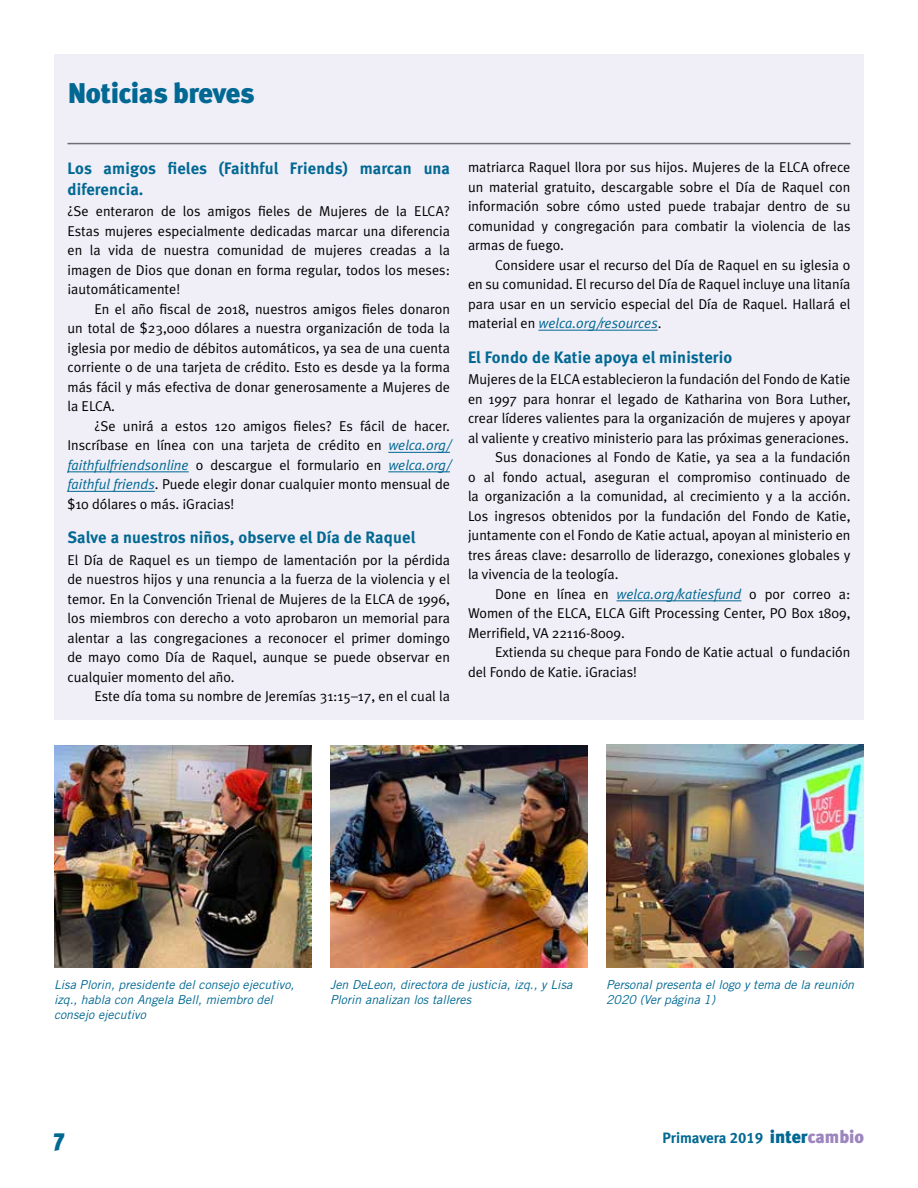
<style>
.page{position:relative;width:918px;height:1188px;background:#fff}
.page>*{position:absolute;margin:0;border:0;box-sizing:border-box;transform-origin:0 0}
.t1{font:900 28.5px "Meta Plus";letter-spacing:-.015em;color:#006892}
.t2{font:900 24px "Meta Plus";color:#006892}
.t3{font:16.5px/21px "Meta Bold LF";letter-spacing:.01em;color:#006892}
.t4{font:15px "Meta Bold LF";letter-spacing:-.005em;color:#006892}
.t5{font:14.25px/19.5px "Meta Plus Normal";color:#000;text-align:justify}
.t6{font:italic 12.3px/14.7px "Trade Gothic";color:#006892}
.s1{font-style:italic;color:#006892}
.s2{font-family:"Meta Plus";font-weight:900;font-size:18px}
.s3{font-family:"Meta Plus";font-weight:900;font-size:18px;color:#9d85be}
</style>
<div class="page">
<div style="left:54px;top:54px;width:810px;height:104px;background:#f0eef7"></div>
<hr style="left:68px;top:143px;width:782px;height:1px;background:#6d6e71">
<div style="left:54px;top:147px;width:810px;height:573px;background:#f0eef7"></div>
<hr style="left:388px;top:452px;width:62px;height:1px;background:#006892">
<hr style="left:68px;top:471px;width:121px;height:1px;background:#006892">
<hr style="left:388px;top:471px;width:62px;height:1px;background:#006892">
<hr style="left:68px;top:491px;width:87px;height:1px;background:#006892">
<hr style="left:539px;top:330px;width:119px;height:1px;background:#006892">
<hr style="left:617px;top:600px;width:124px;height:1px;background:#006892">
<img style="left:330px;top:745px;width:258px;height:223px">
<img style="left:54px;top:745px;width:258px;height:223px">
<img style="left:606px;top:744px;width:258px;height:224px">
<h1 class="t1" style="left:68px;top:76px;width:188px">Noticias breves</h1>
<p class="t3" style="left:68px;top:157px;width:384px">Los amigos fieles (Faithful Friends) marcan una diferencia.</p>
<p class="t5" style="left:68px;top:201px;width:384px">¿Se enteraron de los amigos fieles de Mujeres de la ELCA?<br>Estas mujeres especialmente dedicadas marcar una diferencia en la vida de nuestra comunidad de mujeres creadas a la imagen de Dios que donan en forma regular, todos los meses: ¡automáticamente!</p>
<p class="t5" style="left:68px;top:299px;width:384px;text-indent:27px">En el año fiscal de 2018, nuestros amigos fieles donaron un total de $23,000 dólares a nuestra organización de toda la iglesia por medio de débitos automáticos, ya sea de una cuenta corriente o de una tarjeta de crédito. Esto es desde ya la forma más fácil y más efectiva de donar generosamente a Mujeres de la ELCA.</p>
<p class="t5" style="left:68px;top:416px;width:384px;text-indent:27px">¿Se unirá a estos 120 amigos fieles? Es fácil de hacer.<br>Inscríbase en línea con una tarjeta de crédito en <span class="s1">welca.org/ faithfulfriendsonline</span> o descargue el formulario en <span class="s1">welca.org/ faithful friends</span>. Puede elegir donar cualquier monto mensual de $10 dólares o más. ¡Gracias!</p>
<p class="t3" style="left:68px;top:527px;width:349px">Salve a nuestros niños, observe el Día de Raquel</p>
<p class="t5" style="left:68px;top:550px;width:384px">El Día de Raquel es un tiempo de lamentación por la pérdida de nuestros hijos y una renuncia a la fuerza de la violencia y el temor. En la Convención Trienal de Mujeres de la ELCA de 1996, los miembros con derecho a voto aprobaron un memorial para alentar a las congregaciones a reconocer el primer domingo de mayo como Día de Raquel, aunque se puede observar en cualquier momento del año.</p>
<p class="t5" style="left:95px;top:687px;width:357px">Este día toma su nombre de Jeremías 31:15–17, en el cual la</p>
<p class="t5" style="left:468px;top:157px;width:384px">matriarca Raquel llora por sus hijos. Mujeres de la ELCA ofrece un material gratuito, descargable sobre el Día de Raquel con información sobre cómo usted puede trabajar dentro de su comunidad y congregación para combatir la violencia de las armas de fuego.</p>
<p class="t5" style="left:468px;top:255px;width:384px;text-indent:27px">Considere usar el recurso del Día de Raquel en su iglesia o en su comunidad. El recurso del Día de Raquel incluye una litanía para usar en un servicio especial del Día de Raquel. Hallará el material en <span class="s1">welca.org/resources</span>.</p>
<p class="t3" style="left:468px;top:346px;width:266px">El Fondo de Katie apoya el ministerio</p>
<p class="t5" style="left:468px;top:369px;width:384px">Mujeres de la ELCA establecieron la fundación del Fondo de Katie</p>
<p class="t5" style="left:468px;top:389px;width:384px">en 1997 para honrar el legado de Katharina von Bora Luther,</p>
<p class="t5" style="left:468px;top:408px;width:384px">crear líderes valientes para la organización de mujeres y apoyar</p>
<p class="t5" style="left:468px;top:428px;width:382px">al valiente y creativo ministerio para las próximas generaciones.</p>
<p class="t5" style="left:495px;top:447px;width:357px">Sus donaciones al Fondo de Katie, ya sea a la fundación</p>
<p class="t5" style="left:468px;top:467px;width:384px">o al fondo actual, aseguran el compromiso continuado de</p>
<p class="t5" style="left:468px;top:486px;width:384px">la organización a la comunidad, al crecimiento y a la acción.</p>
<p class="t5" style="left:468px;top:506px;width:384px">Los ingresos obtenidos por la fundación del Fondo de Katie,</p>
<p class="t5" style="left:468px;top:525px;width:384px">juntamente con el Fondo de Katie actual, apoyan al ministerio en</p>
<p class="t5" style="left:468px;top:545px;width:384px">tres áreas clave: desarrollo de liderazgo, conexiones globales y</p>
<p class="t5" style="left:468px;top:564px;width:152px">la vivencia de la teología.</p>
<p class="t5" style="left:495px;top:584px;width:357px">Done en línea en <span class="s1">welca.org/katiesfund</span> o por correo a:</p>
<p class="t5" style="left:468px;top:603px;width:384px">Women of the ELCA, ELCA Gift Processing Center, PO Box 1809,</p>
<p class="t5" style="left:468px;top:623px;width:158px">Merrifield, VA 22116-8009.</p>
<p class="t5" style="left:495px;top:642px;width:357px">Extienda su cheque para Fondo de Katie actual o fundación</p>
<p class="t5" style="left:468px;top:662px;width:171px">del Fondo de Katie. ¡Gracias!</p>
<p class="t6" style="left:54px;top:977px;width:242px">Lisa Plorin, presidente del consejo ejecutivo, izq., habla con Angela Bell, miembro del consejo ejecutivo</p>
<p class="t6" style="left:330px;top:977px;width:244px">Jen DeLeon, directora de justicia, izq., y Lisa<br>Plorin analizan los talleres</p>
<p class="t6" style="left:606px;top:977px;width:250px">Personal presenta el logo y tema de la reunión<br>2020 (Ver página 1)</p>
<h2 class="t2" style="left:54px;top:1123px;width:12px">7</h2>
<p class="t4" style="left:662px;top:1129px;width:203px">Primavera 2019 <span class="s2">inter</span><span class="s3">cambio</span></p>
</div>
